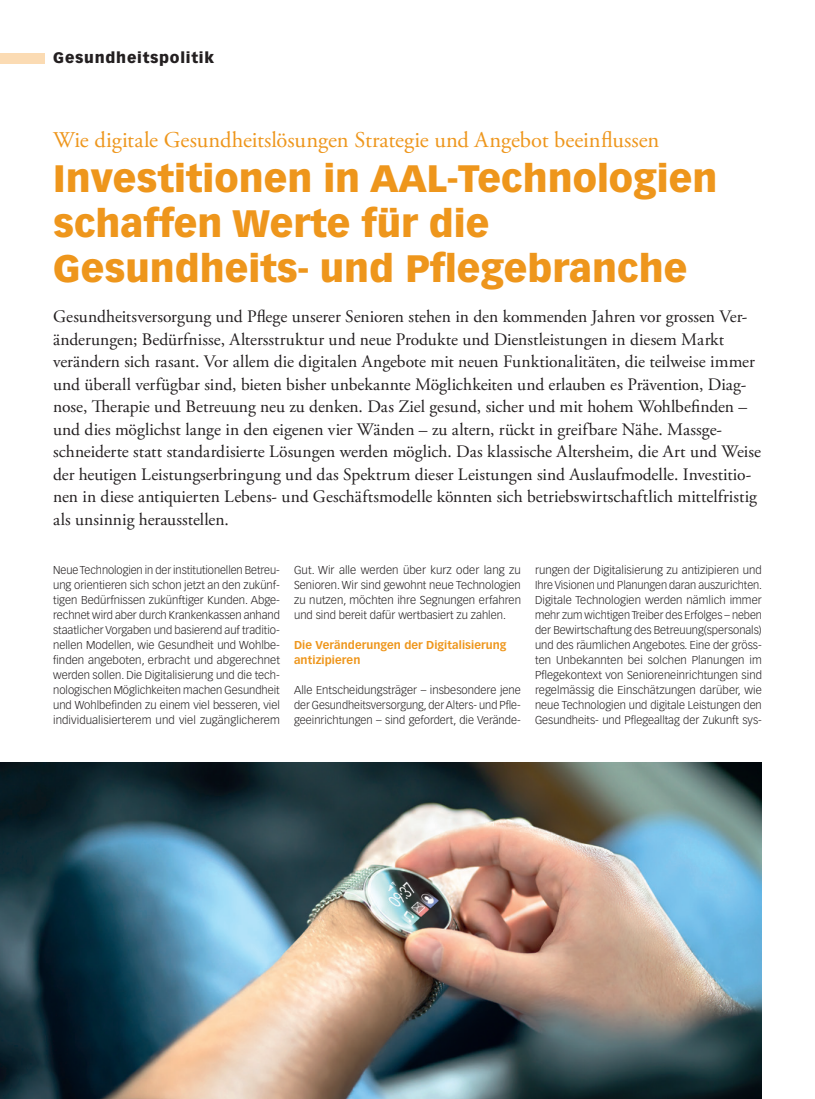
<style>
.page{position:relative;width:815px;height:1099px;background:#fff}
.page>*{position:absolute;margin:0;border:0;box-sizing:border-box;transform-origin:0 0}
.Titel_GP{font:900 37.5px/45px "Vectora LT Std";color:#ee961c}
.Obertitel_GP{font:22.5px "Adobe Garamond Pro";color:#ee961c}
.Lead{font:17.5px/22.5px "Adobe Garamond Pro";color:#231f20}
.t1{font:900 15px "Vectora LT Std";letter-spacing:.05em;color:#231f20}
.Lauftext{font:300 11.25px/15px "Vectora LT Std";color:#231f20;text-align:justify}
.ZT_GP{font:700 11.25px/15px "Vectora LT Std";letter-spacing:.005em;color:#ee961c}
</style>
<div class="page">
<div style="left:0;top:53px;width:45px;height:10px;background:#fbdbb3"></div>
<img style="left:0;top:763px;width:762px;height:335px">
<h3 class="t1" style="left:53px;top:49px;width:162px">Gesundheitspolitik</h3>
<p class="Obertitel_GP" style="left:53px;top:126px;width:608px">Wie digitale Gesundheitslösungen Strategie und Angebot beeinflussen</p>
<p class="Titel_GP" style="left:53px;top:155px;width:666px">Investitionen in AAL-Technologien schaffen Werte für die<br>Gesundheits- und Pflegebranche</p>
<p class="Lead" style="left:53px;top:306px;width:709px">Gesundheitsversorgung und Pflege unserer Senioren stehen in den kommenden Jahren vor grossen Ver&shy;änderungen; Bedürfnisse, Altersstruktur und neue Produkte und Dienstleistungen in diesem Markt verändern sich rasant. Vor allem die digitalen Angebote mit neuen Funktionalitäten, die teilweise immer und überall verfügbar sind, bieten bisher unbekannte Möglichkeiten und erlauben es Prävention, Diag&shy;nose, Therapie und Betreuung neu zu denken. Das Ziel gesund, sicher und mit hohem Wohlbefinden – und dies möglichst lange in den eigenen vier Wänden – zu altern, rückt in greifbare Nähe. Massge&shy;schneiderte statt standardisierte Lösungen werden möglich. Das klassische Altersheim, die Art und Weise der heutigen Leistungserbringung und das Spektrum dieser Leistungen sind Auslaufmodelle. Investitio&shy;nen in diese antiquierten Lebens- und Geschäftsmodelle könnten sich betriebswirtschaftlich mittelfristig als unsinnig herausstellen.</p>
<p class="Lauftext" style="left:53px;top:563px;width:228px">Neue Technologien in der institutionellen Betreu&shy;ung orientieren sich schon jetzt an den zukünf&shy;tigen Bedürfnissen zukünftiger Kunden. Abge&shy;rechnet wird aber durch Krankenkassen anhand staatlicher Vorgaben und basierend auf traditio&shy;nellen Modellen, wie Gesundheit und Wohlbe&shy;finden angeboten, erbracht und abgerechnet werden sollen. Die Digitalisierung und die tech&shy;nologischen Möglichkeiten machen Gesundheit und Wohlbefinden zu einem viel besseren, viel individualisierterem und viel zugänglicherem</p>
<p class="Lauftext" style="left:294px;top:563px;width:228px">Gut. Wir alle werden über kurz oder lang zu Senioren. Wir sind gewohnt neue Technologien zu nutzen, möchten ihre Segnungen erfahren und sind bereit dafür wertbasiert zu zahlen.</p>
<p class="Lauftext" style="left:535px;top:563px;width:229px">rungen der Digitalisierung zu antizipieren und Ihre Visionen und Planungen daran auszurichten.<br>Digitale Technologien werden nämlich immer mehr zum wichtigen Treiber des Erfolges – neben der Bewirtschaftung des Betreuung(spersonals) und des räumlichen Angebotes. Eine der gröss&shy;ten Unbekannten bei solchen Planungen im Pflegekontext von Senioreneinrichtungen sind regelmässig die Einschätzungen darüber, wie neue Technologien und digitale Leistungen den Gesundheits- und Pflegealltag der Zukunft sys-</p>
<p class="ZT_GP" style="left:294px;top:638px;width:214px">Die Veränderungen der Digitalisierung antizipieren</p>
<p class="Lauftext" style="left:294px;top:683px;width:228px">Alle Entscheidungsträger – insbesondere jene der Gesundheitsversorgung, der Alters- und Pfle&shy;geeinrichtungen – sind gefordert, die Verände-</p>
</div>
